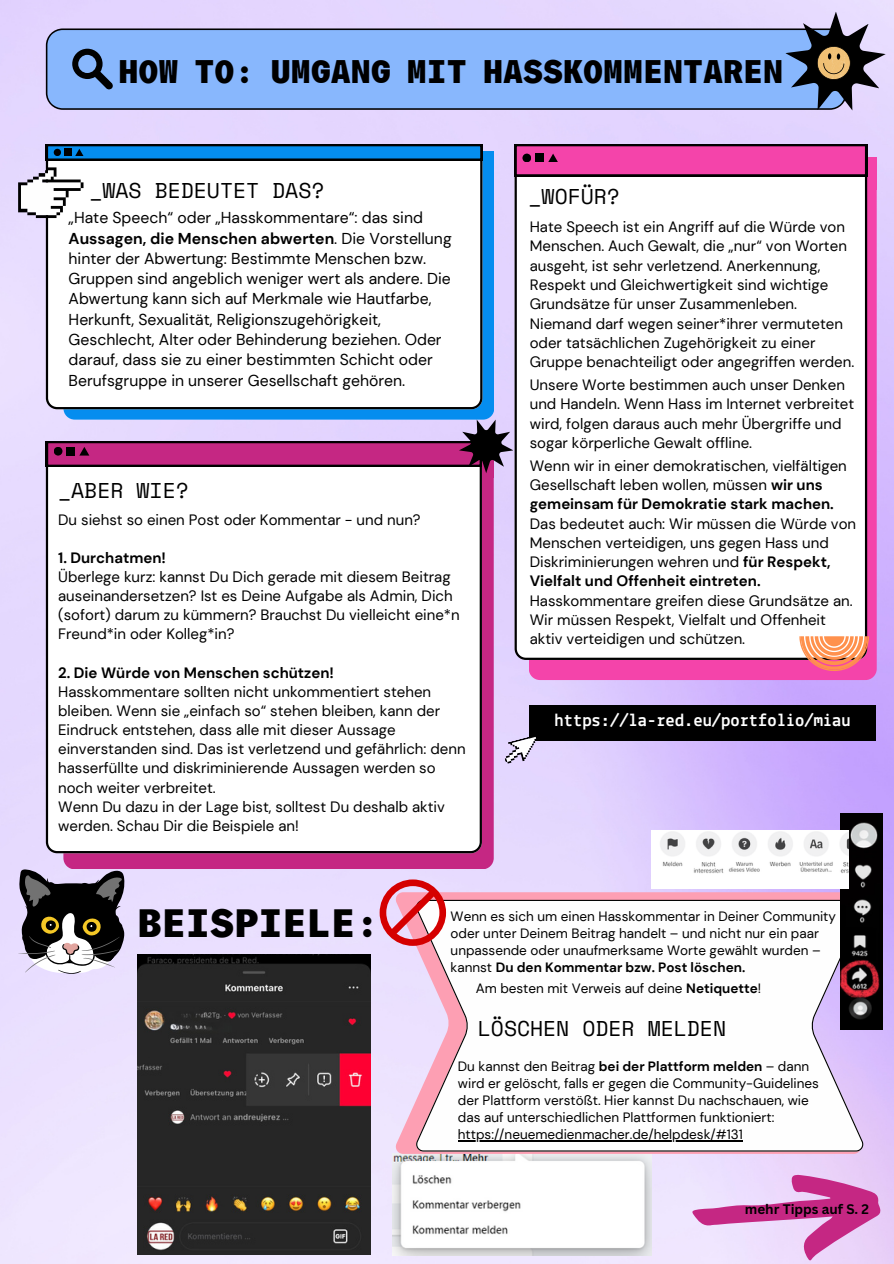
<style>
.page{position:relative;width:894px;height:1264px;background:#fff}
.page>*{position:absolute;margin:0;border:0;box-sizing:border-box;transform-origin:0 0}
.t1{font:900 39px "Lazord Mono";color:#000}
.t2{font:900 32.25px "Lazord Mono";color:#000}
.t3{font:21.3px "Space Mono";color:#000}
.t4{font:700 18.45px "Lekton";color:#fff}
.t5{font:15.75px/20.2px "DM Sans";color:#000}
.t6{font:15px/19.2px "DM Sans";color:#000}
.t7{font:13.5px/16.8px "DM Sans";color:#000}
.t8{font:700 13.5px "Canva Sans";color:#000}
.s1{font-weight:700}
</style>
<div class="page">
<img style="left:0;top:0;width:893px;height:1263px">
<div style="left:46px;top:28px;width:724px;height:81px;background:#88b7fd"></div>
<svg style="left:72px;top:49px;width:41px;height:41px;background:#5775a2"></svg>
<svg style="left:500px;top:706px;width:375px;height:59px;background:#605672"></svg>
<svg style="left:770px;top:0;width:123px;height:128px;background:#9ea0be"></svg>
<div style="left:63px;top:158px;width:430px;height:261px;background:#058def;border-radius:11px"></div>
<div style="left:63px;top:151px;width:431px;height:17px;background:#058def"></div>
<div style="left:46px;top:161px;width:436px;height:248px;background:#fff"></div>
<svg style="left:46px;top:144px;width:436px;height:17px"></svg>
<svg style="left:18px;top:167px;width:65px;height:51px"></svg>
<div style="left:528px;top:171px;width:348px;height:509px;background:#f444aa;border-radius:11px"></div>
<svg style="left:866px;top:157px;width:10px;height:33px"></svg>
<div style="left:514px;top:176px;width:352px;height:483px;background:#fff"></div>
<svg style="left:799px;top:636px;width:69px;height:35px"></svg>
<svg style="left:514px;top:144px;width:352px;height:32px;background:#ce3990"></svg>
<div style="left:63px;top:462px;width:430px;height:407px;background:#c52783;border-radius:11px"></div>
<div style="left:46px;top:473px;width:435px;height:380px;background:#fff"></div>
<svg style="left:46px;top:419px;width:467px;height:54px;background:#ba7eb0"></svg>
<svg style="left:18px;top:869px;width:107px;height:105px;background:#6c676b"></svg>
<img style="left:137px;top:954px;width:233px;height:300px">
<img style="left:392px;top:1153px;width:259px;height:102px">
<svg style="left:691px;top:1174px;width:189px;height:86px;background:#de9dd2"></svg>
<svg style="left:395px;top:892px;width:465px;height:261px;background:#ecbad1"></svg>
<svg style="left:415px;top:899px;width:448px;height:252px"></svg>
<svg style="left:458px;top:1140px;width:12px;height:1px"></svg>
<hr style="left:470px;top:1140px;width:272px;height:1px;background:#000">
<svg style="left:379px;top:879px;width:67px;height:66px;background:#e58492"></svg>
<img style="left:840px;top:813px;width:42px;height:216px">
<img style="left:651px;top:830px;width:197px;height:58px">
<p class="t2" style="left:118px;top:50px;width:666px">HOW TO: UMGANG MIT HASSKOMMENTAREN</p>
<p class="t3" style="left:89px;top:174px;width:236px">_WAS BEDEUTET DAS?</p>
<p class="t5" style="left:69px;top:208px;width:384px">„Hate Speech“ oder „Hasskommentare“: das sind <span class="s1">Aussagen, die Menschen abwerten</span>. Die Vorstellung hinter der Abwertung: Bestimmte Menschen bzw.<br>Gruppen sind angeblich weniger wert als andere. Die Abwertung kann sich auf Merkmale wie Hautfarbe, Herkunft, Sexualität, Religionszugehörigkeit, Geschlecht, Alter oder Behinderung beziehen. Oder darauf, dass sie zu einer bestimmten Schicht oder Berufsgruppe in unserer Gesellschaft gehören.</p>
<p class="t3" style="left:58px;top:473px;width:132px">_ABER WIE?</p>
<h4 class="t6" style="left:58px;top:510px;width:364px">Du siehst so einen Post oder Kommentar - und nun?</h4>
<p class="t6" style="left:58px;top:548px;width:403px"><span class="s1">1. Durchatmen!<br></span>Überlege kurz: kannst Du Dich gerade mit diesem Beitrag auseinandersetzen? Ist es Deine Aufgabe als Admin, Dich (sofort) darum zu kümmern? Brauchst Du vielleicht eine*n Freund*in oder Kolleg*in?</p>
<p class="t6" style="left:58px;top:663px;width:409px"><span class="s1">2. Die Würde von Menschen schützen!<br></span>Hasskommentare sollten nicht unkommentiert stehen bleiben. Wenn sie „einfach so“ stehen bleiben, kann der Eindruck entstehen, dass alle mit dieser Aussage einverstanden sind. Das ist verletzend und gefährlich: denn hasserfüllte und diskriminierende Aussagen werden so noch weiter verbreitet.<br>Wenn Du dazu in der Lage bist, solltest Du deshalb aktiv werden. Schau Dir die Beispiele an!</p>
<h5 class="t3" style="left:528px;top:180px;width:93px">_WOFÜR?</h5>
<h3 class="t6" style="left:529px;top:217px;width:326px">Hate Speech ist ein Angriff auf die Würde von Menschen. Auch Gewalt, die „nur“ von Worten ausgeht, ist sehr verletzend. Anerkennung, Respekt und Gleichwertigkeit sind wichtige Grundsätze für unser Zusammenleben.<br>Niemand darf wegen seiner*ihrer vermuteten oder tatsächlichen Zugehörigkeit zu einer Gruppe benachteiligt oder angegriffen werden.</h3>
<h5 class="t6" style="left:529px;top:375px;width:326px">Unsere Worte bestimmen auch unser Denken und Handeln. Wenn Hass im Internet verbreitet wird, folgen daraus auch mehr Übergriffe und sogar körperliche Gewalt offline.</h5>
<h5 class="t6" style="left:529px;top:456px;width:328px">Wenn wir in einer demokratischen, vielfältigen Gesellschaft leben wollen, müssen <span class="s1">wir uns gemeinsam für Demokratie stark machen.<br></span>Das bedeutet auch: Wir müssen die Würde von Menschen verteidigen, uns gegen Hass und Diskriminierungen wehren und <span class="s1">für Respekt, Vielfalt und Offenheit eintreten.<br></span>Hasskommentare greifen diese Grundsätze an.<br>Wir müssen Respekt, Vielfalt und Offenheit aktiv verteidigen und schützen.</h5>
<p class="t4" style="left:554px;top:712px;width:297px">https://la-red.eu/portfolio/miau</p>
<p class="t1" style="left:137px;top:897px;width:243px">BEISPIELE:</p>
<h3 class="t7" style="left:450px;top:908px;width:387px">Wenn es sich um einen Hasskommentar in Deiner Community oder unter Deinem Beitrag handelt – und nicht nur ein paar unpassende oder unaufmerksame Worte gewählt wurden – kannst <span class="s1">Du den Kommentar bzw. Post löschen.</span></h3>
<h5 class="t7" style="left:475px;top:979px;width:287px">Am besten mit Verweis auf deine <span class="s1">Netiquette</span>!</h5>
<h5 class="t3" style="left:478px;top:1012px;width:250px">LÖSCHEN ODER MELDEN</h5>
<h3 class="t7" style="left:458px;top:1058px;width:362px">Du kannst den Beitrag <span class="s1">bei der Plattform melden</span> – dann wird er gelöscht, falls er gegen die Community-Guidelines der Plattform verstößt. Hier kannst Du nachschauen, wie das auf unterschiedlichen Plattformen funktioniert: https://neuemedienmacher.de/helpdesk/#131</h3>
<p class="t8" style="left:744px;top:1199px;width:126px">mehr Tipps auf S. 2</p>
</div>
